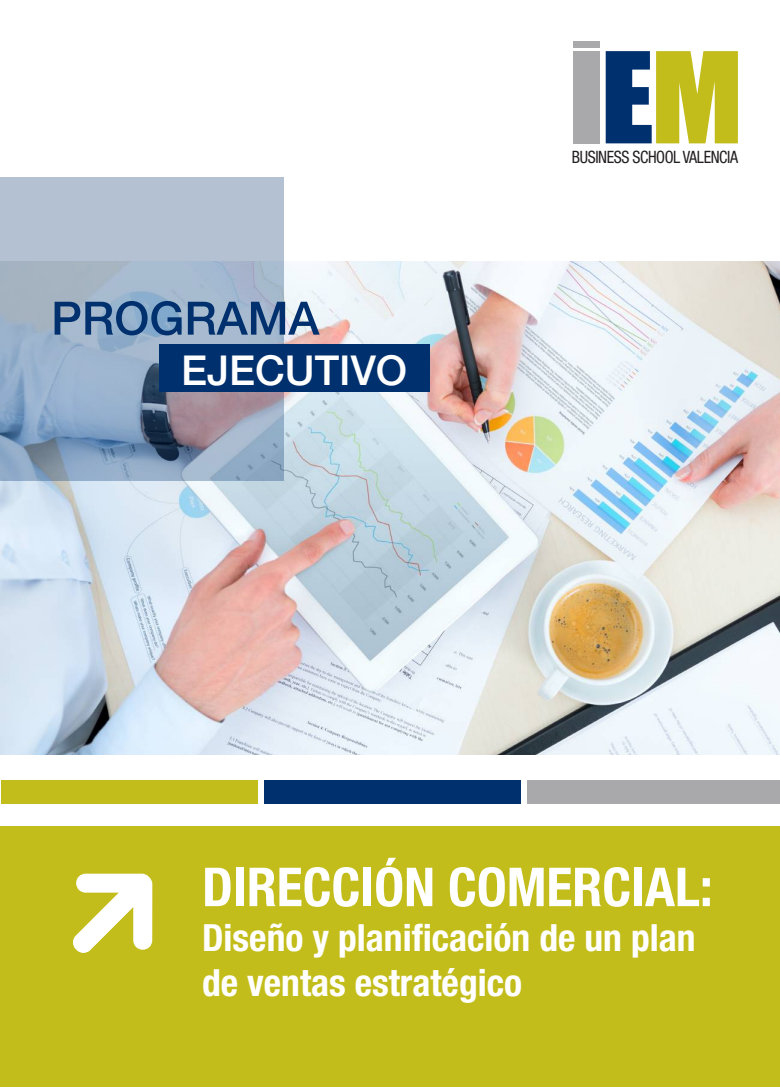
<style>
.page{position:relative;width:780px;height:1088px;background:#fff}
.page>*{position:absolute;margin:0;border:0;box-sizing:border-box;transform-origin:0 0}
.t1{font:700 condensed 53.75px "Helvetica Neue LT Std";color:#fff}
.t2{font:500 41.25px "Helvetica Neue LT Std";color:#fff}
.t3{font:700 condensed 37.5px/45px "Helvetica Neue LT Std";color:#fff}
.t4{font:condensed 17.12px "Helvetica Neue LT Std";letter-spacing:-.025em;color:#231f20;scale:.94 1}
</style>
<div class="page">
<div style="left:0;top:826px;width:779px;height:261px;background:#c3bd1c"></div>
<svg style="left:573px;top:51px;width:164px;height:92px"></svg>
<div style="left:573px;top:41px;width:27px;height:7px;background:#a9a8aa"></div>
<div style="left:527px;top:781px;width:253px;height:23px;background:#a9a8aa"></div>
<div style="left:264px;top:781px;width:256px;height:23px;background:#00306d"></div>
<div style="left:1px;top:781px;width:257px;height:23px;background:#c3bd1c"></div>
<svg style="left:73px;top:874px;width:79px;height:79px"></svg>
<img style="left:0;top:261px;width:780px;height:494px">
<svg style="left:0;top:177px;width:283px;height:303px;background:#9daec4"></svg>
<svg style="left:55px;top:301px;width:126px;height:34px;background:#567aa3"></svg>
<svg style="left:188px;top:302px;width:131px;height:33px;background:#6684a8"></svg>
<div style="left:159px;top:345px;width:270px;height:47px;background:#00306d"></div>
<p class="t2" style="left:181px;top:346px;width:228px">EJECUTIVO</p>
<p class="t4" style="left:572px;top:147px;width:178px">BUSINESS SCHOOL VALENCIA</p>
<h1 class="t1" style="left:202px;top:854px;width:512px">DIRECCIÓN COMERCIAL:</h1>
<p class="t3" style="left:202px;top:915px;width:495px">Diseño y planificación de un plan de ventas estratégico</p>
</div>
